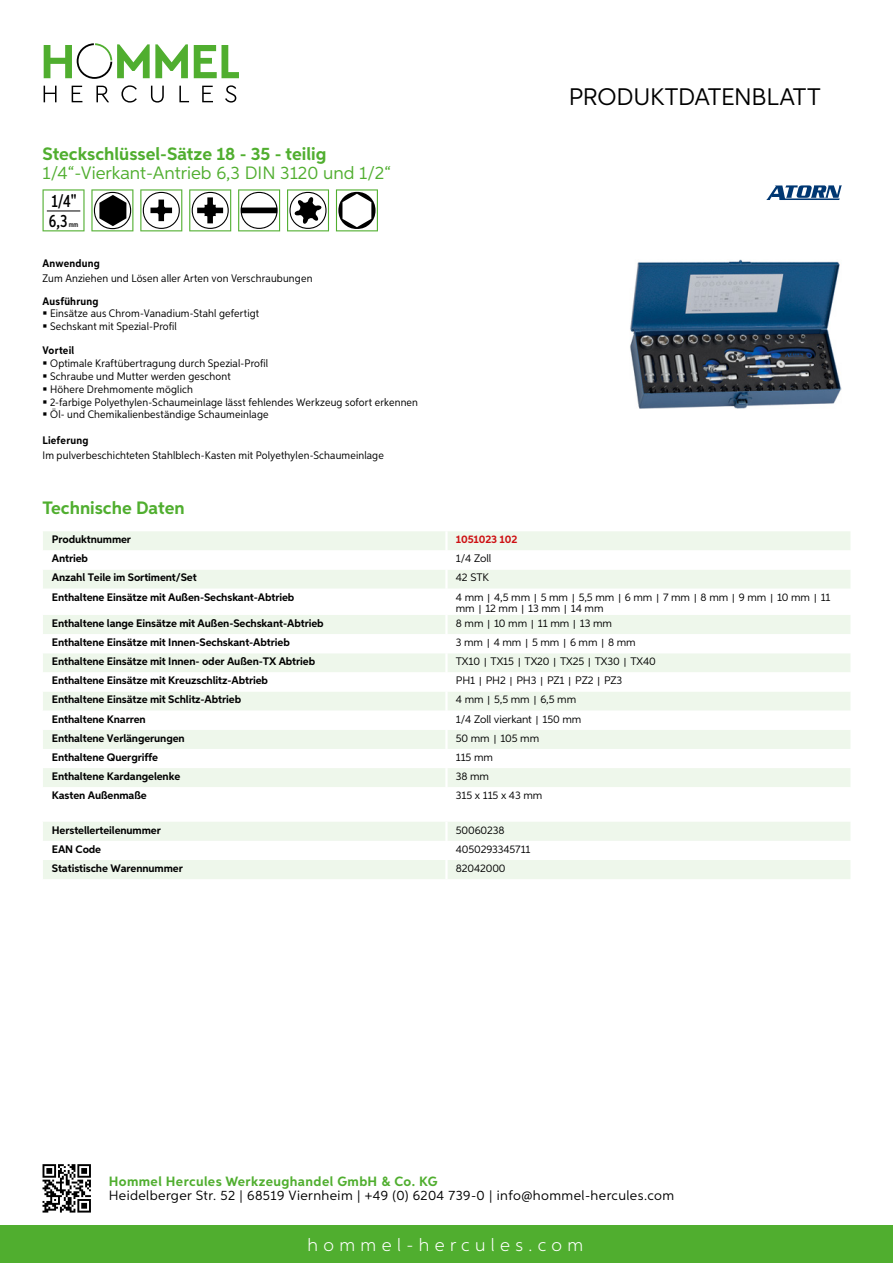
<style>
.page{position:relative;width:893px;height:1263px;background:#fff}
.page>*{position:absolute;margin:0;border:0;box-sizing:border-box;transform-origin:0 0}
.t1{font:24px "Aspira";letter-spacing:-.01em;color:#000}
.t2{font:700 18px "Aspira";color:#50ae2f}
.t3{font:18px "Aspira";color:#50ae2f}
.t4{font:300 18px "Aspira";letter-spacing:.3em;color:#fff}
.t5{font:500 17.85px/20.4px "Aspira XX Nar";color:#000}
.t6{font:13.5px "Aspira";letter-spacing:.03em;color:#000}
.t7{font:700 13.5px "Aspira";letter-spacing:.03em;color:#50ae2f}
.t8{font:700 10.95px "Aspira";letter-spacing:-.01em;color:#000}
.t9{font:10.95px/12.8px "Aspira Nar";letter-spacing:.015em;color:#000}
.t10{font:10.95px/10.9px "Aspira";letter-spacing:-.01em;color:#000}
.t11{font:700 10.95px "Aspira Nar";letter-spacing:.02em;color:#000}
.t12{font:700 10.95px "Aspira";letter-spacing:-.01em;color:#cd1013}
.t13{font:500 7.35px "Aspira XX Nar";color:#000}
.s1{font-family:"Wuerth Global";font-size:10.5px}
</style>
<div class="page">
<div style="left:0;top:1226px;width:893px;height:37px;background:#50ae2f"></div>
<svg style="left:43px;top:1164px;width:48px;height:48px"></svg>
<svg style="left:194px;top:45px;width:45px;height:33px"></svg>
<svg style="left:44px;top:43px;width:144px;height:36px"></svg>
<svg style="left:44px;top:86px;width:13px;height:16px"></svg>
<svg style="left:72px;top:86px;width:10px;height:16px"></svg>
<svg style="left:96px;top:86px;width:13px;height:16px"></svg>
<svg style="left:121px;top:85px;width:16px;height:18px"></svg>
<svg style="left:151px;top:86px;width:13px;height:17px"></svg>
<svg style="left:179px;top:86px;width:10px;height:16px"></svg>
<svg style="left:202px;top:86px;width:11px;height:16px"></svg>
<svg style="left:225px;top:85px;width:11px;height:18px"></svg>
<div style="left:43px;top:531px;width:807px;height:19px;background:#eef7eb"></div>
<svg style="left:43px;top:570px;width:807px;height:217px;fill:#eef7eb"></svg>
<hr style="left:445px;top:531px;width:3px;height:19px;background:#fff">
<hr style="left:445px;top:570px;width:3px;height:19px;background:#fff">
<hr style="left:445px;top:589px;width:3px;height:26px;background:#fff">
<hr style="left:445px;top:615px;width:3px;height:19px;background:#fff">
<hr style="left:445px;top:634px;width:3px;height:19px;background:#fff">
<hr style="left:445px;top:653px;width:3px;height:19px;background:#fff">
<hr style="left:445px;top:672px;width:3px;height:19px;background:#fff">
<hr style="left:445px;top:691px;width:3px;height:20px;background:#fff">
<hr style="left:445px;top:711px;width:3px;height:19px;background:#fff">
<hr style="left:445px;top:730px;width:3px;height:19px;background:#fff">
<hr style="left:445px;top:749px;width:3px;height:19px;background:#fff">
<hr style="left:445px;top:768px;width:3px;height:19px;background:#fff">
<svg style="left:43px;top:822px;width:807px;height:57px"></svg>
<hr style="left:445px;top:860px;width:3px;height:19px;background:#fff">
<svg style="left:43px;top:189px;width:42px;height:42px"></svg>
<hr style="left:47px;top:211px;width:33px;height:1px;background:#000">
<svg style="left:91px;top:189px;width:42px;height:42px"></svg>
<svg style="left:140px;top:189px;width:42px;height:42px"></svg>
<svg style="left:189px;top:189px;width:42px;height:42px"></svg>
<svg style="left:238px;top:189px;width:42px;height:42px"></svg>
<svg style="left:287px;top:189px;width:42px;height:42px"></svg>
<svg style="left:336px;top:189px;width:42px;height:42px"></svg>
<img style="left:630px;top:259px;width:212px;height:150px">
<svg style="left:766px;top:185px;width:76px;height:15px"></svg>
<h2 class="t2" style="left:43px;top:142px;width:285px">Steckschlüssel-Sätze 18 - 35 - teilig</h2>
<h2 class="t3" style="left:43px;top:162px;width:350px">1/4“-Vierkant-Antrieb 6,3 DIN 3120 und 1/2“</h2>
<h3 class="t5" style="left:49px;top:191px;width:29px">1/4"<br>6,3</h3>
<p class="t13" style="left:69px;top:220px;width:11px">mm</p>
<p class="t11" style="left:43px;top:257px;width:59px">Anwendung</p>
<p class="t9" style="left:43px;top:272px;width:271px">Zum Anziehen und Lösen aller Arten von Verschraubungen</p>
<p class="t11" style="left:43px;top:294px;width:58px">Ausführung</p>
<p class="t9" style="left:50px;top:307px;width:211px">Einsätze aus Chrom-Vanadium-Stahl gefertigt<br>Sechskant mit Spezial-Profil</p>
<p class="t11" style="left:43px;top:344px;width:33px">Vorteil</p>
<p class="t9" style="left:50px;top:357px;width:369px">Optimale Kraftübertragung durch Spezial-Profil<br>Schraube und Mutter werden geschont<br>Höhere Drehmomente möglich<br>2-farbige Polyethylen-Schaumeinlage lässt fehlendes Werkzeug sofort erkennen Öl- und Chemikalienbeständige Schaumeinlage</p>
<p class="t11" style="left:43px;top:433px;width:47px">Lieferung</p>
<p class="t9" style="left:43px;top:448px;width:343px">Im pulverbeschichteten Stahlblech-Kasten mit Polyethylen-Schaumeinlage</p>
<h1 class="t1" style="left:569px;top:82px;width:253px">Produktdatenblatt</h1>
<h2 class="t2" style="left:43px;top:497px;width:144px">Technische Daten</h2>
<p class="t8" style="left:52px;top:533px;width:81px">Produktnummer</p>
<p class="t12" style="left:456px;top:533px;width:63px">1051023 102</p>
<p class="t8" style="left:52px;top:552px;width:38px">Antrieb</p>
<p class="t10" style="left:456px;top:553px;width:37px">1/4 Zoll</p>
<p class="t8" style="left:52px;top:571px;width:146px">Anzahl Teile im Sortiment/Set</p>
<p class="t10" style="left:456px;top:572px;width:28px">42 STK</p>
<p class="t8" style="left:52px;top:590px;width:244px">Enthaltene Einsätze mit Außen-Sechskant-Abtrieb</p>
<p class="t10" style="left:456px;top:591px;width:376px">4 mm <span class="s1">|</span> 4,5 mm <span class="s1">|</span> 5 mm <span class="s1">|</span> 5,5 mm <span class="s1">|</span> 6 mm <span class="s1">|</span> 7 mm <span class="s1">|</span> 8 mm <span class="s1">|</span> 9 mm <span class="s1">|</span> 10 mm <span class="s1">|</span> 11 mm <span class="s1">|</span> 12 mm <span class="s1">|</span> 13 mm <span class="s1">|</span> 14 mm</p>
<p class="t8" style="left:52px;top:616px;width:273px">Enthaltene lange Einsätze mit Außen-Sechskant-Abtrieb</p>
<p class="t10" style="left:456px;top:617px;width:158px">8 mm <span class="s1">|</span> 10 mm <span class="s1">|</span> 11 mm <span class="s1">|</span> 13 mm</p>
<p class="t8" style="left:52px;top:635px;width:239px">Enthaltene Einsätze mit Innen-Sechskant-Abtrieb</p>
<p class="t10" style="left:456px;top:637px;width:181px">3 mm <span class="s1">|</span> 4 mm <span class="s1">|</span> 5 mm <span class="s1">|</span> 6 mm <span class="s1">|</span> 8 mm</p>
<p class="t8" style="left:52px;top:655px;width:265px">Enthaltene Einsätze mit Innen- oder Außen-TX Abtrieb</p>
<p class="t10" style="left:456px;top:656px;width:201px">TX10 <span class="s1">|</span> TX15 <span class="s1">|</span> TX20 <span class="s1">|</span> TX25 <span class="s1">|</span> TX30 <span class="s1">|</span> TX40</p>
<p class="t8" style="left:52px;top:674px;width:218px">Enthaltene Einsätze mit Kreuzschlitz-Abtrieb</p>
<p class="t10" style="left:456px;top:675px;width:168px">PH1 <span class="s1">|</span> PH2 <span class="s1">|</span> PH3 <span class="s1">|</span> PZ1 <span class="s1">|</span> PZ2 <span class="s1">|</span> PZ3</p>
<p class="t8" style="left:52px;top:693px;width:191px">Enthaltene Einsätze mit Schlitz-Abtrieb</p>
<p class="t10" style="left:456px;top:694px;width:122px">4 mm <span class="s1">|</span> 5,5 mm <span class="s1">|</span> 6,5 mm</p>
<p class="t8" style="left:52px;top:712px;width:95px">Enthaltene Knarren</p>
<p class="t10" style="left:456px;top:713px;width:127px">1/4 Zoll vierkant <span class="s1">|</span> 150 mm</p>
<p class="t8" style="left:52px;top:731px;width:134px">Enthaltene Verlängerungen</p>
<p class="t10" style="left:456px;top:732px;width:85px">50 mm <span class="s1">|</span> 105 mm</p>
<p class="t8" style="left:52px;top:750px;width:108px">Enthaltene Quergriffe</p>
<p class="t10" style="left:456px;top:751px;width:39px">115 mm</p>
<p class="t8" style="left:52px;top:769px;width:130px">Enthaltene Kardangelenke</p>
<p class="t10" style="left:456px;top:770px;width:35px">38 mm</p>
<p class="t8" style="left:52px;top:789px;width:96px">Kasten Außenmaße</p>
<p class="t10" style="left:456px;top:790px;width:88px">315 x 115 x 43 mm</p>
<p class="t8" style="left:52px;top:823px;width:111px">Herstellerteilenummer</p>
<p class="t10" style="left:456px;top:824px;width:50px">50060238</p>
<p class="t8" style="left:52px;top:842px;width:51px">EAN Code</p>
<p class="t10" style="left:456px;top:843px;width:76px">4050293345711</p>
<p class="t8" style="left:52px;top:861px;width:132px">Statistische Warennummer</p>
<p class="t10" style="left:456px;top:862px;width:51px">82042000</p>
<p class="t7" style="left:109px;top:1172px;width:330px">Hommel Hercules Werkzeughandel GmbH &amp; Co. KG</p>
<p class="t6" style="left:109px;top:1187px;width:567px">Heidelberger Str. 52 | 68519 Viernheim | +49 (0) 6204 739-0 | info@hommel-hercules.com</p>
<h2 class="t4" style="left:307px;top:1234px;width:277px">hommel-hercules.com</h2>
</div>
